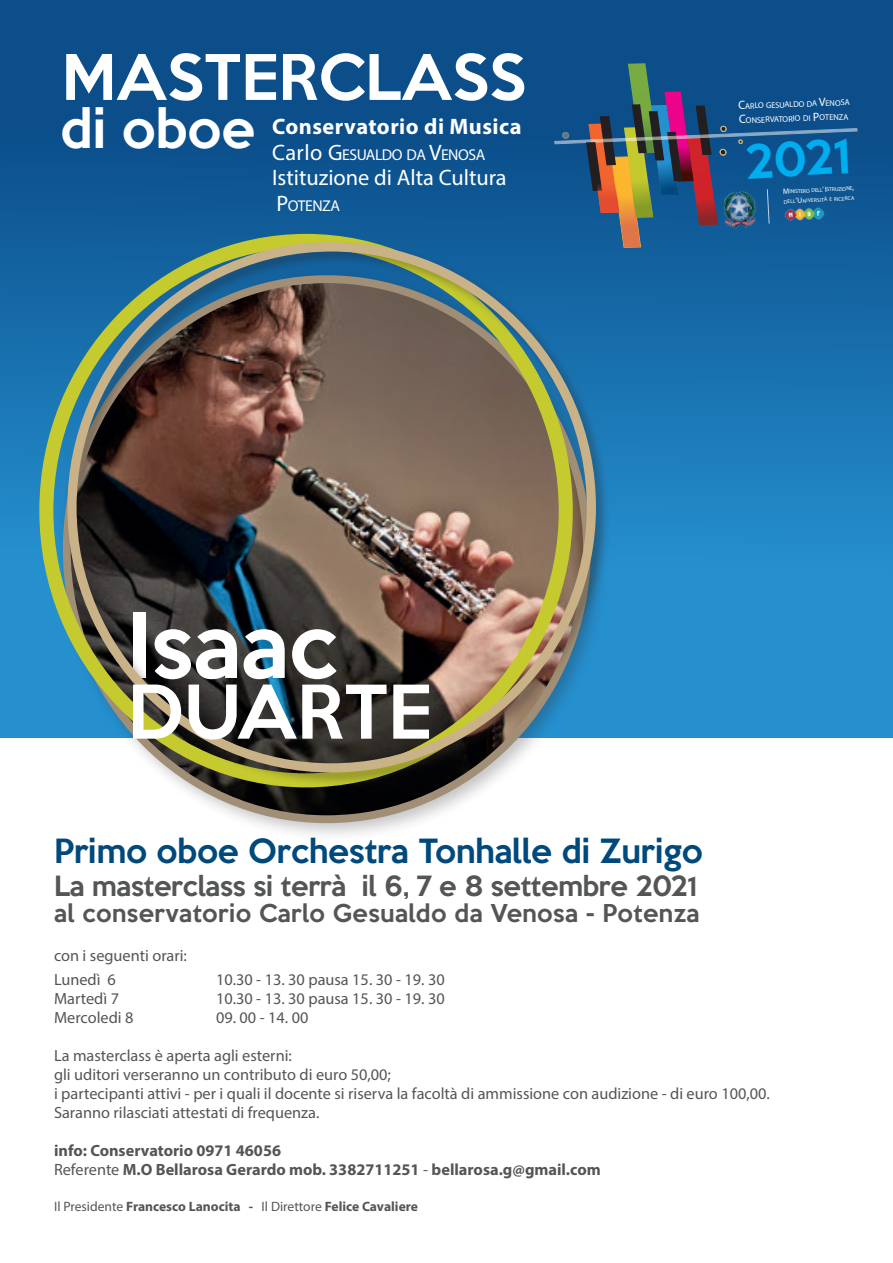
<style>
.page{position:relative;width:893px;height:1263px;background:#fff}
.page>*{position:absolute;margin:0;border:0;box-sizing:border-box;transform-origin:0 0}
.t1{font:500 82.2px "Keep Calm";color:#fff}
.t2{font:500 67.65px "Keep Calm";color:#fff}
.t3{font:500 57.45px "Keep Calm";color:#fff}
.t4{font:500 49.2px "Keep Calm";color:#fff}
.t5{font:500 42.75px "Keep Calm";color:#00aeef}
.t6{font:500 30.6px "Keep Calm";letter-spacing:-.005em;color:#00497d}
.t7{font:500 25.5px "Keep Calm";letter-spacing:-.01em;color:#545557}
.t8{font:500 22.5px "Keep Calm";letter-spacing:.02em;color:#545557}
.t9{font:22.35px "Myriad Pro";color:#fff}
.t10{font:700 22.35px "Myriad Pro";letter-spacing:.02em;color:#fff}
.t11{font:16.35px/19px "Myriad Pro";color:#545557}
.t12{font:700 16.35px/19px "Myriad Pro";color:#545557}
.t13{font:15.6px "Myriad Pro";letter-spacing:-.03em;color:#fff}
.t14{font:700 13.65px "Myriad Pro";color:#545557}
.t15{font:8.4px/14.4px "Myriad Pro";color:#fff}
.t16{font:5.55px/9.9px "Myriad Pro";color:#fff}
.s1{font-size:22.35px}
.s2{font-size:12px}
.s3{font-size:7.8px}
.s4{font-size:24px}
.s5{font-weight:400}
</style>
<div class="page">
<div style="left:0;top:0;width:893px;height:738px;background:#2690cf"></div>
<div style="left:0;top:0;width:893px;height:670px;background:linear-gradient(to bottom,#06437f,#2c99d3)"></div>
<svg style="left:554px;top:63px;width:304px;height:185px"></svg>
<div style="left:55px;top:267px;width:556px;height:576px;background:#231f20;opacity:.27"></div>
<img style="left:67px;top:787px;width:520px;height:32px">
<div style="left:64px;top:239px;width:547px;height:548px;background:#231f20;opacity:.35"></div>
<h3 class="t3" style="left:62px;top:27px;width:466px">MASTERCLASS</h3>
<h3 class="t4" style="left:60px;top:86px;width:196px">di oboe</h3>
<h3 class="t10" style="left:272px;top:112px;width:251px">Conservatorio di Musica</h3>
<p class="t13" style="left:272px;top:145px;width:215px"><span class="s1">Carlo</span> <span class="s1">G</span>ESUALDO DA <span class="s1">V</span>ENOSA</p>
<h3 class="t9" style="left:272px;top:164px;width:236px">Istituzione di Alta Cultura</h3>
<p class="t13" style="left:276px;top:196px;width:65px"><span class="s1">P</span>OTENZA</p>
<p class="t15" style="left:738px;top:99px;width:113px;rotate:-2deg"><span class="s2">C</span>ARLO GESUALDO DA <span class="s2">V</span>ENOSA<br><span class="s2">C</span>ONSERVATORIO DI <span class="s2">P</span>OTENZA</p>
<h3 class="t5" style="left:743px;top:125px;width:108px;rotate:-3deg">2021</h3>
<p class="t16" style="left:783px;top:187px;width:72px;rotate:-3deg"><span class="s3">M</span>INISTERO DELL<span class="s3">’ I</span>STRUZIONE<span class="s3">,<br></span>DELL<span class="s3">’U</span>NIVERSITÀ E RICERCA</p>
<h1 class="t1" style="left:126px;top:574px;width:213px">Isaac</h1>
<h2 class="t2" style="left:128px;top:653px;width:306px">DUARTE</h2>
<h3 class="t6" style="left:54px;top:824px;width:650px">Primo oboe Orchestra Tonhalle di Zurigo</h3>
<h3 class="t7" style="left:54px;top:864px;width:645px">La masterclass si terrà il 6, 7 e 8 settembre 202<span class="s4">1</span></h3>
<h3 class="t8" style="left:54px;top:893px;width:647px">al conservatorio Carlo Gesualdo da Venosa - Potenza</h3>
<p class="t11" style="left:54px;top:943px;width:135px;line-height:24px">con i seguenti orari:<br>Lunedì 6</p>
<p class="t11" style="left:216px;top:970px;width:230px">10.30 - 13. 30 pausa 15. 30 - 19. 30</p>
<p class="t11" style="left:54px;top:989px;width:67px">Martedì 7</p>
<p class="t11" style="left:216px;top:989px;width:230px">10.30 - 13. 30 pausa 15. 30 - 19. 30</p>
<p class="t11" style="left:54px;top:1008px;width:81px">Mercoledi 8</p>
<p class="t11" style="left:216px;top:1008px;width:94px">09. 00 - 14. 00</p>
<p class="t11" style="left:54px;top:1046px;width:717px">La masterclass è aperta agli esterni:<br>gli uditori verseranno un contributo di euro 50,00;<br>i partecipanti attivi - per i quali il docente si riserva la facoltà di ammissione con audizione - di euro 100,00.<br>Saranno rilasciati attestati di frequenza.</p>
<p class="t12" style="left:54px;top:1140px;width:548px">info: Conservatorio 0971 46056<br><span class="s5">Referente</span> M.O Bellarosa Gerardo mob. 3382711251 <span class="s5">-</span> bellarosa.g@gmail.com</p>
<p class="t14" style="left:54px;top:1197px;width:366px"><span class="s5">Il Presidente</span> Francesco Lanocita - <span class="s5">Il Direttore</span> Felice Cavaliere</p>
</div>
